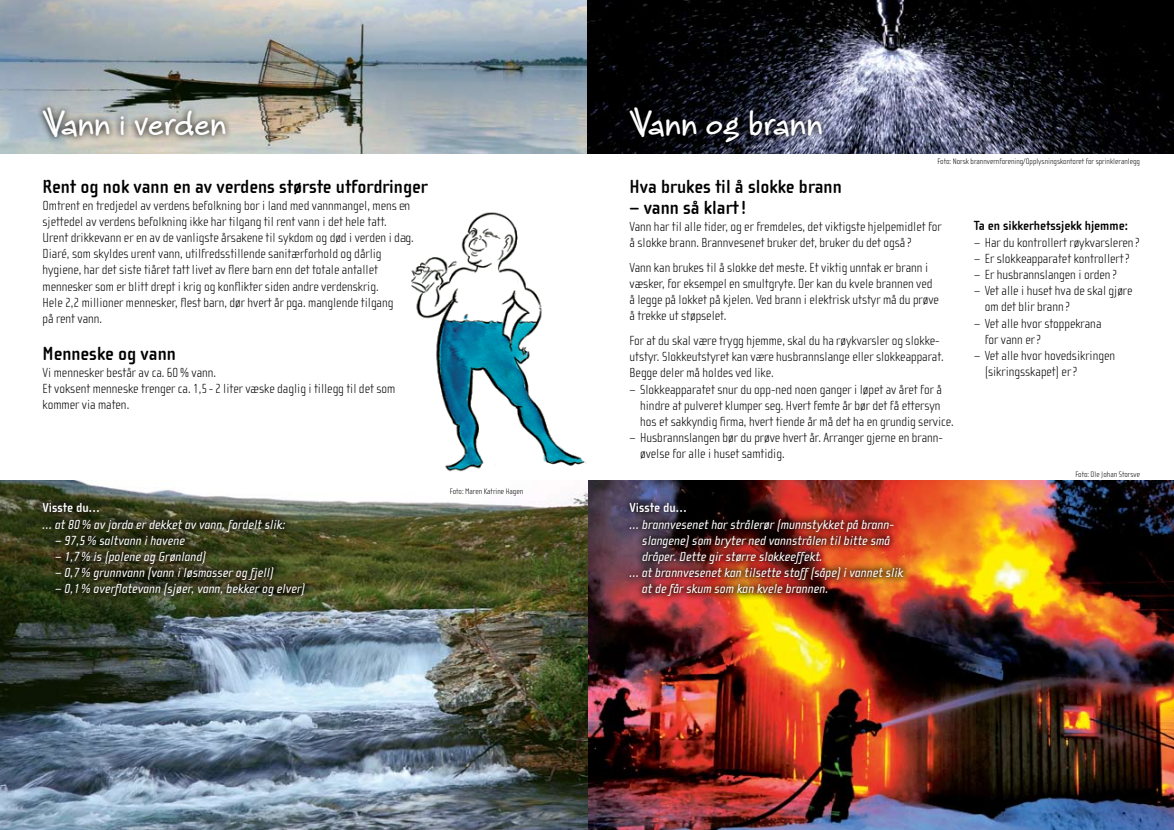
<style>
.page{position:relative;width:1174px;height:830px;background:#fff}
.page>*{position:absolute;margin:0;border:0;box-sizing:border-box;transform-origin:0 0}
.t1{font:700 36px "Bruno JB Std";color:#fff}
.t2{font:700 19.5px "Cholla Sans";color:#000}
.t3{font:100 13.5px/16.2px "Cholla Sans";color:#000}
.t4{font:italic 13.5px "Cholla Sans";color:#fff}
.t5{font:700 13.5px "Cholla Sans";color:#000}
.t6{font:700 13.5px "Cholla Sans";color:#fff}
.t7{font:100 8.25px "Cholla Sans";color:#000}
</style>
<div class="page">
<img style="left:587px;top:480px;width:587px;height:349px">
<img style="left:0;top:480px;width:587px;height:349px">
<img style="left:0;top:0;width:1174px;height:154px">
<svg style="left:36px;top:101px;width:196px;height:43px;background:#a1a39e"></svg>
<svg style="left:623px;top:101px;width:205px;height:47px;background:#21222e"></svg>
<svg style="left:33px;top:493px;width:278px;height:109px;background:#3d4126"></svg>
<img style="left:620px;top:493px;width:289px;height:109px">
<img style="left:405px;top:212px;width:187px;height:269px">
<h1 class="t1" style="left:43px;top:100px;width:185px">Vann i verden</h1>
<h1 class="t1" style="left:629px;top:100px;width:195px">Vann og brann</h1>
<h2 class="t2" style="left:43px;top:176px;width:387px">Rent og nok vann en av verdens største utfordringer</h2>
<p class="t3" style="left:43px;top:197px;width:373px">Omtrent en tredjedel av verdens befolkning bor i land med vannmangel, mens en sjettedel av verdens befolkning ikke har tilgang til rent vann i det hele tatt.<br>Urent drikkevann er en av de vanligste årsakene til sykdom og død i verden i dag.<br>Diaré, som skyldes urent vann, utilfredsstillende sanitærforhold og dårlig hygiene, har det siste tiåret tatt livet av flere barn enn det totale antallet mennesker som er blitt drept i krig og konflikter siden andre verdenskrig.<br>Hele 2,2 millioner mennesker, flest barn, dør hvert år pga. manglende tilgang<br>på rent vann.</p>
<h2 class="t2" style="left:43px;top:343px;width:135px">Menneske og vann</h2>
<p class="t3" style="left:43px;top:364px;width:354px">Vi mennesker består av ca. 60% vann.<br>Et voksent menneske trenger ca. 1,5 - 2 liter væske daglig i tillegg til det som kommer via maten.</p>
<p class="t7" style="left:937px;top:156px;width:204px">Foto: Norsk brannvernforening/Opplysningskontoret for sprinkleranlegg</p>
<h2 class="t2" style="left:629px;top:176px;width:214px">Hva brukes til å slokke brann</h2>
<h2 class="t2" style="left:629px;top:197px;width:118px">– vann så klart!</h2>
<p class="t3" style="left:629px;top:218px;width:314px">Vann har til alle tider, og er fremdeles, det viktigste hjelpemidlet for å slokke brann. Brannvesenet bruker det, bruker du det også ?</p>
<p class="t3" style="left:629px;top:259px;width:311px">Vann kan brukes til å slokke det meste. Et viktig unntak er brann i væsker, for eksempel en smultgryte. Der kan du kvele brannen ved å legge på lokket på kjelen. Ved brann i elektrisk utstyr må du prøve å trekke ut støpselet.</p>
<p class="t3" style="left:629px;top:332px;width:315px">For at du skal være trygg hjemme, skal du ha røykvarsler og slokke&shy;utstyr. Slokkeutstyret kan være husbrannslange eller slokkeapparat.<br>Begge deler må holdes ved like.</p>
<p class="t3" style="left:640px;top:381px;width:315px;text-indent:-11px">– Slokkeapparatet snur du opp-ned noen ganger i løpet av året for å hindre at pulveret klumper seg. Hvert femte år bør det få ettersyn hos et sakkyndig firma, hvert tiende år må det ha en grundig service.</p>
<p class="t3" style="left:640px;top:429px;width:303px;text-indent:-11px">– Husbrannslangen bør du prøve hvert år. Arranger gjerne en brann&shy;øvelse for alle i huset samtidig.</p>
<p class="t5" style="left:974px;top:218px;width:155px">Ta en sikkerhetssjekk hjemme:</p>
<p class="t3" style="left:974px;top:234px;width:167px">– Har du kontrollert røykvarsleren ?</p>
<p class="t3" style="left:974px;top:250px;width:157px">– Er slokkeapparatet kontrollert?</p>
<p class="t3" style="left:974px;top:266px;width:144px">– Er husbrannslangen i orden ?</p>
<p class="t3" style="left:984px;top:283px;width:149px;text-indent:-11px">– Vet alle i huset hva de skal gjøre om det blir brann ?</p>
<p class="t3" style="left:984px;top:315px;width:118px;text-indent:-11px">– Vet alle hvor stoppekrana for vann er?</p>
<p class="t3" style="left:984px;top:347px;width:132px;text-indent:-11px">– Vet alle hvor hovedsikringen (sikringsskapet) er?</p>
<p class="t6" style="left:43px;top:500px;width:59px">Visste du…</p>
<p class="t4" style="left:43px;top:516px;width:244px">… at 80% av jorda er dekket av vann, fordelt slik:</p>
<p class="t4" style="left:55px;top:532px;width:131px">– 97,5% saltvann i havene</p>
<p class="t4" style="left:55px;top:549px;width:152px">– 1,7% is (polene og Grønland)</p>
<p class="t4" style="left:55px;top:565px;width:220px">– 0,7% grunnvann (vann i løsmasser og fjell)</p>
<p class="t4" style="left:55px;top:581px;width:251px">– 0,1% overflatevann (sjøer, vann, bekker og elver)</p>
<p class="t7" style="left:450px;top:486px;width:75px">Foto: Maren Katrine Hagen</p>
<p class="t6" style="left:629px;top:500px;width:59px">Visste du…</p>
<p class="t4" style="left:629px;top:516px;width:265px">… brannvesenet har strålerør (munnstykket på brann-</p>
<p class="t4" style="left:642px;top:532px;width:249px">slangene) som bryter ned vannstrålen til bitte små</p>
<p class="t4" style="left:642px;top:549px;width:182px">dråper. Dette gir større slokkeeffekt.</p>
<p class="t4" style="left:629px;top:565px;width:275px">… at brannvesenet kan tilsette stoff (såpe) i vannet slik</p>
<p class="t4" style="left:642px;top:581px;width:188px">at de får skum som kan kvele brannen.</p>
<p class="t7" style="left:1075px;top:469px;width:66px">Foto: Ole Johan Storsve</p>
</div>
